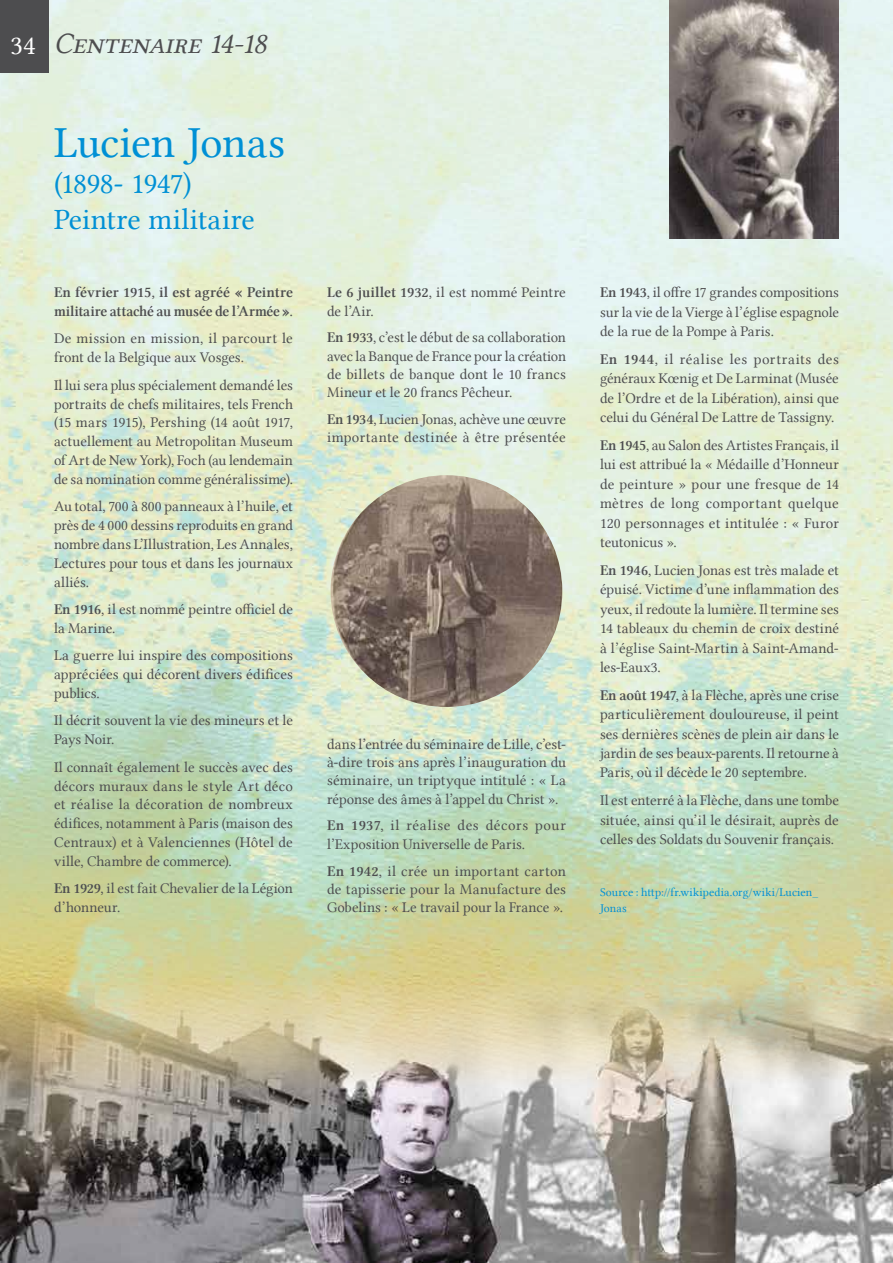
<style>
.page{position:relative;width:893px;height:1263px;background:#fff}
.page>*{position:absolute;margin:0;border:0;box-sizing:border-box;transform-origin:0 0}
.t1{font:45px "Lin Libertine";letter-spacing:-.005em;color:#0090d5}
.t2{font:30px/36px "Lin Libertine";letter-spacing:-.01em;color:#0090d5}
.t3{font:30px "Lin Libertine Capitals I";letter-spacing:-.01em;color:#4d4d4f}
.t4{font:15px/19.4px "Lin Libertine";color:#4d4d4f;text-align:justify}
.t5{font:15px/18.9px "Lin Libertine Z";color:#4d4d4f}
.t6{font:15px/18.3px "Lin Libertine";letter-spacing:.02em;color:#4d4d4f}
.t7{font:12px/15.8px "Lin Libertine";letter-spacing:.01em;color:#0090d5}
.s1{font-family:"Lin Libertine Capitals";font-size:27px;color:#fff}
.s2{font-family:"Lin Libertine Z"}
</style>
<div class="page">
<img style="left:0;top:0;width:893px;height:967px">
<img style="left:0;top:967px;width:893px;height:296px">
<div style="left:0;top:0;width:48px;height:72px;background:#4d4d4f"></div>
<img style="left:669px;top:0;width:170px;height:239px">
<img style="left:331px;top:475px;width:231px;height:232px;border-radius:116px">
<h2 class="t3" style="left:11px;top:27px;width:257px"><span class="s1">34</span> Centenaire 14-18</h2>
<h1 class="t1" style="left:54px;top:117px;width:233px">Lucien Jonas</h1>
<h2 class="t2" style="left:54px;top:165px;width:203px">(1898- 1947)<br>Peintre militaire</h2>
<p class="t5" style="left:54px;top:283px;width:240px">En février 1915, il est agréé « Peintre militaire attaché au musée de l’Armée ».</p>
<p class="t4" style="left:54px;top:329px;width:240px;line-height:18.9px">De mission en mission, il parcourt le front de la Belgique aux Vosges.</p>
<p class="t4" style="left:54px;top:375px;width:240px;line-height:18.9px">Il lui sera plus spécialement demandé les portraits de chefs militaires, tels French (15 mars 1915), Pershing (14 août 1917, actuellement au Metropolitan Museum of Art de New York), Foch (au lendemain de sa nomination comme généralissime).</p>
<p class="t4" style="left:54px;top:497px;width:240px;line-height:18.9px">Au total, 700 à 800 panneaux à l’huile, et près de 4 000 dessins reproduits en grand nombre dans L’Illustration, Les Annales, Lectures pour tous et dans les journaux alliés.</p>
<p class="t4" style="left:54px;top:600px;width:240px;line-height:18.9px"><span class="s2">En 1916</span>, il est nommé peintre officiel de la Marine.</p>
<p class="t4" style="left:54px;top:646px;width:240px;line-height:18.9px">La guerre lui inspire des compositions appréciées qui décorent divers édifices publics.</p>
<p class="t4" style="left:54px;top:711px;width:241px;line-height:18.9px">Il décrit souvent la vie des mineurs et le<br>Pays Noir.</p>
<p class="t4" style="left:54px;top:757px;width:240px;line-height:18.9px">Il connaît également le succès avec des décors muraux dans le style Art déco et réalise la décoration de nombreux édifices, notamment à Paris (maison des Centraux) et à Valenciennes (Hôtel de ville, Chambre de commerce).</p>
<p class="t4" style="left:54px;top:879px;width:240px;line-height:18.9px"><span class="s2">En 1929</span>, il est fait Chevalier de la Légion d’honneur.</p>
<p class="t4" style="left:327px;top:283px;width:240px;line-height:18.3px"><span class="s2">Le 6 juillet 1932</span>, il est nommé Peintre de l’Air.</p>
<p class="t4" style="left:327px;top:328px;width:240px;line-height:18.3px"><span class="s2">En 1933</span>, c’est le début de sa collaboration avec la Banque de France pour la création de billets de banque dont le 10 francs Mineur et le 20 francs Pêcheur.</p>
<p class="t4" style="left:327px;top:410px;width:240px;line-height:18.3px"><span class="s2">En 1934</span>, Lucien Jonas, achève une œuvre importante destinée à être présentée</p>
<p class="t4" style="left:327px;top:735px;width:240px;line-height:18.3px">dans l’entrée du séminaire de Lille, c’est&shy;à-dire trois ans après l’inauguration du séminaire, un triptyque intitulé : « La réponse des âmes à l’appel du Christ ».</p>
<p class="t6" style="left:327px;top:816px;width:240px"><span class="s2">En 1937</span>, il réalise des décors pour l’Exposition Universelle de Paris.</p>
<p class="t4" style="left:327px;top:861px;width:240px;line-height:18.3px"><span class="s2">En 1942</span>, il crée un important carton de tapisserie pour la Manufacture des Gobelins : « Le travail pour la France ».</p>
<p class="t4" style="left:600px;top:283px;width:240px"><span class="s2">En 1943</span>, il offre 17 grandes compositions sur la vie de la Vierge à l’église espagnole de la rue de la Pompe à Paris.</p>
<p class="t4" style="left:600px;top:349px;width:240px"><span class="s2">En 1944</span>, il réalise les portraits des généraux Kœnig et De Larminat (Musée de l’Ordre et de la Libération), ainsi que celui du Général De Lattre de Tassigny.</p>
<p class="t4" style="left:600px;top:435px;width:240px"><span class="s2">En 1945</span>, au Salon des Artistes Français, il lui est attribué la « Médaille d’Honneur de peinture » pour une fresque de 14 mètres de long comportant quelque 120 personnages et intitulée : « Furor teutonicus ».</p>
<p class="t4" style="left:600px;top:560px;width:240px"><span class="s2">En 1946</span>, Lucien Jonas est très malade et épuisé. Victime d’une inflammation des yeux, il redoute la lumière. Il termine ses 14 tableaux du chemin de croix destiné à l’église Saint-Martin à Saint-Amand&shy;les-Eaux3.</p>
<p class="t4" style="left:600px;top:685px;width:240px"><span class="s2">En août 1947</span>, à la Flèche, après une crise particulièrement douloureuse, il peint ses dernières scènes de plein air dans le jardin de ses beaux-parents. Il retourne à Paris, où il décède le 20 septembre.</p>
<p class="t4" style="left:600px;top:791px;width:240px">Il est enterré à la Flèche, dans une tombe située, ainsi qu’il le désirait, auprès de celles des Soldats du Souvenir français.</p>
<p class="t7" style="left:600px;top:884px;width:220px">Source : http://fr.wikipedia.org/wiki/Lucien_<br>Jonas</p>
</div>
